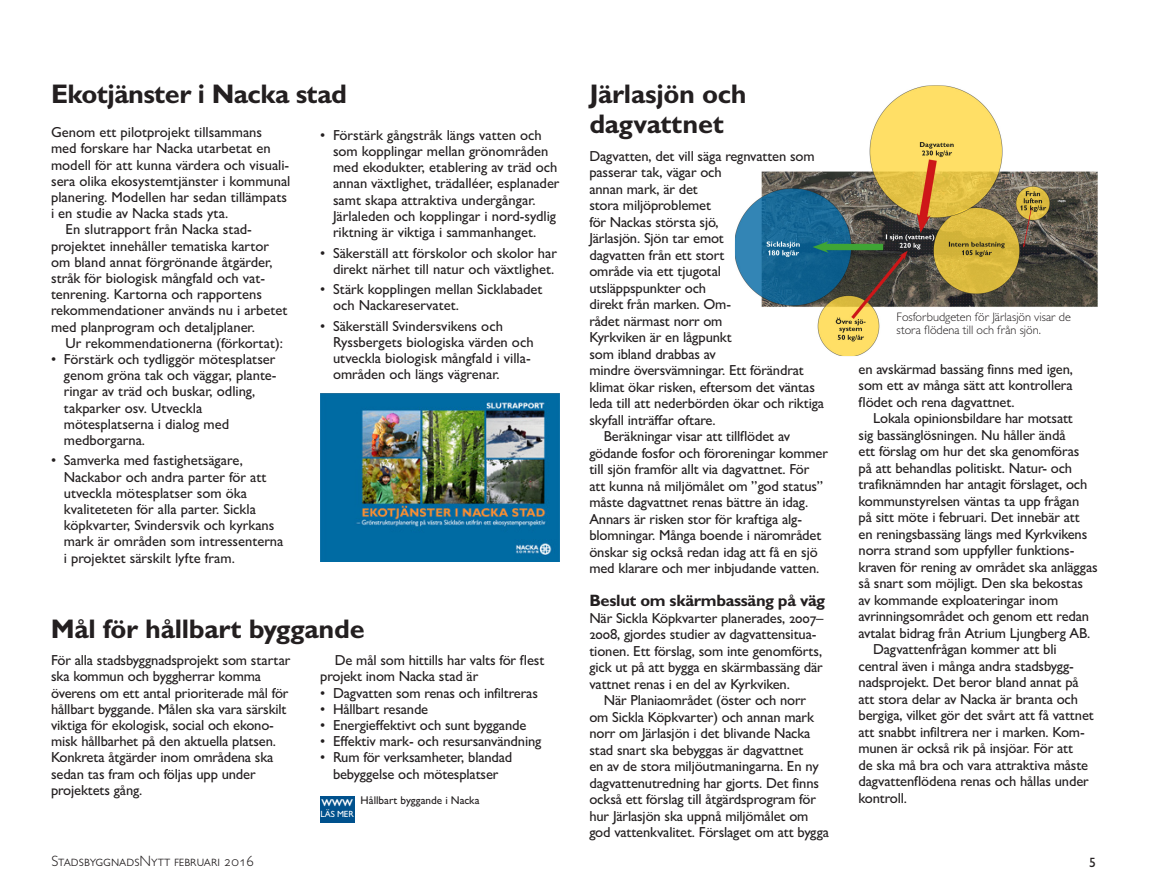
<style>
.page{position:relative;width:1149px;height:893px;background:#fff}
.page>*{position:absolute;margin:0;border:0;box-sizing:border-box;transform-origin:0 0}
.t1{font:700 27px/30px "Gill Sans MT For Nacka";letter-spacing:-.01em;color:#231f20}
.t2{font:700 16.5px "Gill Sans MT For Nacka";letter-spacing:-.02em;color:#231f20}
.t3{font:300 15px "Gill Sans MT Std";color:#231f20}
.t4{font:500 14.55px/16.2px "Gill Sans MT For Nacka";letter-spacing:-.01em;color:#231f20}
.t5{font:500 13.5px "Gill Sans MT For Nacka";color:#231f20}
.t6{font:300 12.3px/13.5px "Gill Sans MT For Nacka";color:#231f20}
.t7{font:500 11.25px "Gill Sans MT For Nacka";color:#231f20}
.t8{font:500 9px "Gill Sans MT Std";letter-spacing:-.015em;color:#fff}
.s1{font-family:"Gill Sans MT Std";font-size:15px;color:#fff}
</style>
<div class="page">
<img style="left:734px;top:85px;width:363px;height:271px">
<img style="left:320px;top:393px;width:239px;height:169px">
<div style="left:320px;top:796px;width:34px;height:27px;background:#00518d"></div>
<h1 class="t1" style="left:51px;top:79px;width:297px">Ekotjänster i Nacka stad</h1>
<p class="t4" style="left:51px;top:124px;width:212px">Genom ett pilotprojekt tillsammans</p>
<p class="t4" style="left:51px;top:140px;width:221px">med forskare har Nacka utarbetat en</p>
<p class="t4" style="left:51px;top:156px;width:240px">modell för att kunna värdera och visuali-</p>
<p class="t4" style="left:51px;top:173px;width:241px">sera olika ekosystemtjänster i kommunal</p>
<p class="t4" style="left:51px;top:189px;width:237px">planering. Modellen har sedan tillämpats</p>
<p class="t4" style="left:51px;top:205px;width:179px">i en studie av Nacka stads yta.</p>
<p class="t4" style="left:66px;top:221px;width:188px">En slutrapport från Nacka stad-</p>
<p class="t4" style="left:51px;top:237px;width:219px">projektet innehåller tematiska kartor</p>
<p class="t4" style="left:51px;top:254px;width:223px">om bland annat förgrönande åtgärder,</p>
<p class="t4" style="left:51px;top:270px;width:215px">stråk för biologisk mångfald och vat-</p>
<p class="t4" style="left:51px;top:286px;width:212px">tenrening. Kartorna och rapportens</p>
<p class="t4" style="left:51px;top:302px;width:238px">rekommendationer används nu i arbetet</p>
<p class="t4" style="left:51px;top:318px;width:205px">med planprogram och detaljplaner.</p>
<p class="t4" style="left:66px;top:335px;width:219px">Ur rekommendationerna (förkortat):</p>
<p class="t4" style="left:64px;top:351px;width:214px;text-indent:-13px">• Förstärk och tydliggör mötesplatser genom gröna tak och väggar, plante&shy;ringar av träd och buskar, odling, takparker osv. Utveckla mötesplatserna i dialog med medborgarna.</p>
<p class="t4" style="left:64px;top:452px;width:221px;text-indent:-13px">• Samverka med fastighetsägare, Nackabor och andra parter för att utveckla mötesplatser som öka kvaliteteten för alla parter. Sickla köpkvarter, Svindersvik och kyrkans mark är områden som intressenterna i projektet särskilt lyfte fram.</p>
<p class="t4" style="left:333px;top:127px;width:228px;text-indent:-13px">• Förstärk gångstråk längs vatten och som kopplingar mellan grönområden med ekodukter, etablering av träd och annan växtlighet, trädalléer, esplanader samt skapa attraktiva undergångar.<br>Järlaleden och kopplingar i nord-sydlig riktning är viktiga i sammanhanget.</p>
<p class="t4" style="left:320px;top:244px;width:238px;text-align:right">• Säkerställ att förskolor och skolor har direkt närhet till natur och växtlighet.</p>
<p class="t4" style="left:333px;top:281px;width:211px;text-indent:-13px">• Stärk kopplingen mellan Sicklabadet och Nackareservatet.</p>
<p class="t4" style="left:333px;top:318px;width:202px;text-indent:-13px">• Säkerställ Svindersvikens och Ryssbergets biologiska värden och utveckla biologisk mångfald i villa&shy;områden och längs vägrenar.</p>
<h1 class="t1" style="left:51px;top:613px;width:315px">Mål för hållbart byggande</h1>
<p class="t4" style="left:320px;top:652px;width:226px;text-indent:15px">De mål som hittills har valts för flest projekt inom Nacka stad är</p>
<p class="t4" style="left:320px;top:684px;width:219px">• Dagvatten som renas och infiltreras</p>
<p class="t4" style="left:320px;top:701px;width:109px">• Hållbart resande</p>
<p class="t4" style="left:320px;top:717px;width:208px">• Energieffektivt och sunt byggande</p>
<p class="t4" style="left:320px;top:733px;width:223px">• Effektiv mark- och resursanvändning</p>
<p class="t4" style="left:320px;top:749px;width:193px;text-align:center">• Rum för verksamheter, blandad bebyggelse och mötesplatser</p>
<p class="t4" style="left:51px;top:652px;width:241px">För alla stadsbyggnadsprojekt som startar ska kommun och byggherrar komma överens om ett antal prioriterade mål för hållbart byggande. Målen ska vara särskilt viktiga för ekologisk, social och ekono&shy;misk hållbarhet på den aktuella platsen.<br>Konkreta åtgärder inom områdena ska sedan tas fram och följas upp under projektets gång.</p>
<p class="t7" style="left:321px;top:793px;width:159px"><span class="s1">WWW</span> Hållbart byggande i Nacka</p>
<p class="t8" style="left:320px;top:809px;width:35px">LÄS MER</p>
<h1 class="t1" style="left:589px;top:79px;width:159px">Järlasjön och dagvattnet</h1>
<p class="t4" style="left:589px;top:147px;width:227px">Dagvatten, det vill säga regnvatten som</p>
<p class="t4" style="left:589px;top:164px;width:134px">passerar tak, vägar och</p>
<p class="t4" style="left:589px;top:180px;width:110px">annan mark, är det</p>
<p class="t4" style="left:589px;top:197px;width:123px">stora miljöproblemet</p>
<p class="t4" style="left:589px;top:213px;width:131px">för Nackas största sjö,</p>
<p class="t4" style="left:589px;top:230px;width:136px">Järlasjön. Sjön tar emot</p>
<p class="t4" style="left:589px;top:246px;width:137px">dagvatten från ett stort</p>
<p class="t4" style="left:589px;top:263px;width:133px">område via ett tjugotal</p>
<p class="t4" style="left:589px;top:279px;width:118px">utsläppspunkter och</p>
<p class="t4" style="left:589px;top:296px;width:143px">direkt från marken. Om-</p>
<p class="t4" style="left:589px;top:312px;width:135px">rådet närmast norr om</p>
<p class="t4" style="left:589px;top:329px;width:144px">Kyrkviken är en lågpunkt</p>
<p class="t4" style="left:589px;top:345px;width:128px">som ibland drabbas av</p>
<p class="t4" style="left:589px;top:362px;width:216px">mindre översvämningar. Ett förändrat</p>
<p class="t4" style="left:589px;top:378px;width:227px">klimat ökar risken, eftersom det väntas</p>
<p class="t4" style="left:589px;top:395px;width:236px">leda till att nederbörden ökar och riktiga</p>
<p class="t4" style="left:589px;top:411px;width:128px">skyfall inträffar oftare.</p>
<p class="t4" style="left:603px;top:428px;width:187px">Beräkningar visar att tillflödet av</p>
<p class="t4" style="left:589px;top:444px;width:240px">gödande fosfor och föroreningar kommer</p>
<p class="t4" style="left:589px;top:461px;width:221px">till sjön framför allt via dagvattnet. För</p>
<p class="t4" style="left:589px;top:477px;width:235px">att kunna nå miljömålet om ”god status”</p>
<p class="t4" style="left:589px;top:494px;width:220px">måste dagvattnet renas bättre än idag.</p>
<p class="t4" style="left:589px;top:510px;width:214px">Annars är risken stor för kraftiga alg-</p>
<p class="t4" style="left:589px;top:527px;width:233px">blomningar. Många boende i närområdet</p>
<p class="t4" style="left:589px;top:543px;width:230px">önskar sig också redan idag att få en sjö</p>
<p class="t4" style="left:589px;top:560px;width:231px">med klarare och mer inbjudande vatten.</p>
<p class="t2" style="left:589px;top:590px;width:237px">Beslut om skärmbassäng på väg</p>
<p class="t4" style="left:589px;top:609px;width:236px">När Sickla Köpkvarter planerades, 2007– 2008, gjordes studier av dagvattensitua&shy;tionen. Ett förslag, som inte genomförts, gick ut på att bygga en skärmbassäng där vattnet renas i en del av Kyrkviken.</p>
<p class="t4" style="left:589px;top:692px;width:241px;text-indent:15px">När Planiaområdet (öster och norr<br>om Sickla Köpkvarter) och annan mark norr om Järlasjön i det blivande Nacka stad snart ska bebyggas är dagvattnet<br>en av de stora miljöutmaningarna. En ny dagvattenutredning har gjorts. Det finns också ett förslag till åtgärdsprogram för hur Järlasjön ska uppnå miljömålet om god vattenkvalitet. Förslaget om att bygga</p>
<p class="t6" style="left:896px;top:310px;width:176px">Fosforbudgeten för Järlasjön visar de stora flödena till och från sjön.</p>
<p class="t4" style="left:858px;top:360px;width:216px;text-align:justify">en avskärmad bassäng finns med igen, som ett av många sätt att kontrollera flödet och rena dagvattnet.</p>
<p class="t4" style="left:872px;top:410px;width:201px">Lokala opinionsbildare har motsatt</p>
<p class="t4" style="left:858px;top:427px;width:208px">sig bassänglösningen. Nu håller ändå</p>
<p class="t4" style="left:858px;top:443px;width:222px">ett förslag om hur det ska genomföras</p>
<p class="t4" style="left:858px;top:460px;width:215px">på att behandlas politiskt. Natur- och</p>
<p class="t4" style="left:858px;top:476px;width:230px">trafiknämnden har antagit förslaget, och</p>
<p class="t4" style="left:858px;top:493px;width:222px">kommunstyrelsen väntas ta upp frågan</p>
<p class="t4" style="left:858px;top:509px;width:223px">på sitt möte i februari. Det innebär att</p>
<p class="t4" style="left:858px;top:526px;width:230px">en reningsbassäng längs med Kyrkvikens</p>
<p class="t4" style="left:858px;top:542px;width:216px">norra strand som uppfyller funktions-</p>
<p class="t4" style="left:858px;top:559px;width:240px">kraven för rening av området ska anläggas</p>
<p class="t4" style="left:858px;top:575px;width:226px">så snart som möjligt. Den ska bekostas</p>
<p class="t4" style="left:858px;top:592px;width:201px">av kommande exploateringar inom</p>
<p class="t4" style="left:858px;top:608px;width:232px">avrinningsområdet och genom ett redan</p>
<p class="t4" style="left:858px;top:625px;width:233px">avtalat bidrag från Atrium Ljungberg AB.</p>
<p class="t4" style="left:872px;top:641px;width:185px">Dagvattenfrågan kommer att bli</p>
<p class="t4" style="left:858px;top:658px;width:217px">central även i många andra stadsbygg-</p>
<p class="t4" style="left:858px;top:674px;width:222px">nadsprojekt. Det beror bland annat på</p>
<p class="t4" style="left:858px;top:691px;width:221px">att stora delar av Nacka är branta och</p>
<p class="t4" style="left:858px;top:707px;width:237px">bergiga, vilket gör det svårt att få vattnet</p>
<p class="t4" style="left:858px;top:724px;width:227px">att snabbt infiltrera ner i marken. Kom-</p>
<p class="t4" style="left:858px;top:740px;width:216px">munen är också rik på insjöar. För att</p>
<p class="t4" style="left:858px;top:757px;width:231px">de ska må bra och vara attraktiva måste</p>
<p class="t4" style="left:858px;top:773px;width:232px">dagvattenflödena renas och hållas under</p>
<p class="t4" style="left:858px;top:790px;width:50px">kontroll.</p>
<p class="t3" style="left:51px;top:852px;width:204px">StadsbyggnadsNytt februari 2016</p>
<p class="t5" style="left:1088px;top:854px;width:8px">5</p>
</div>
